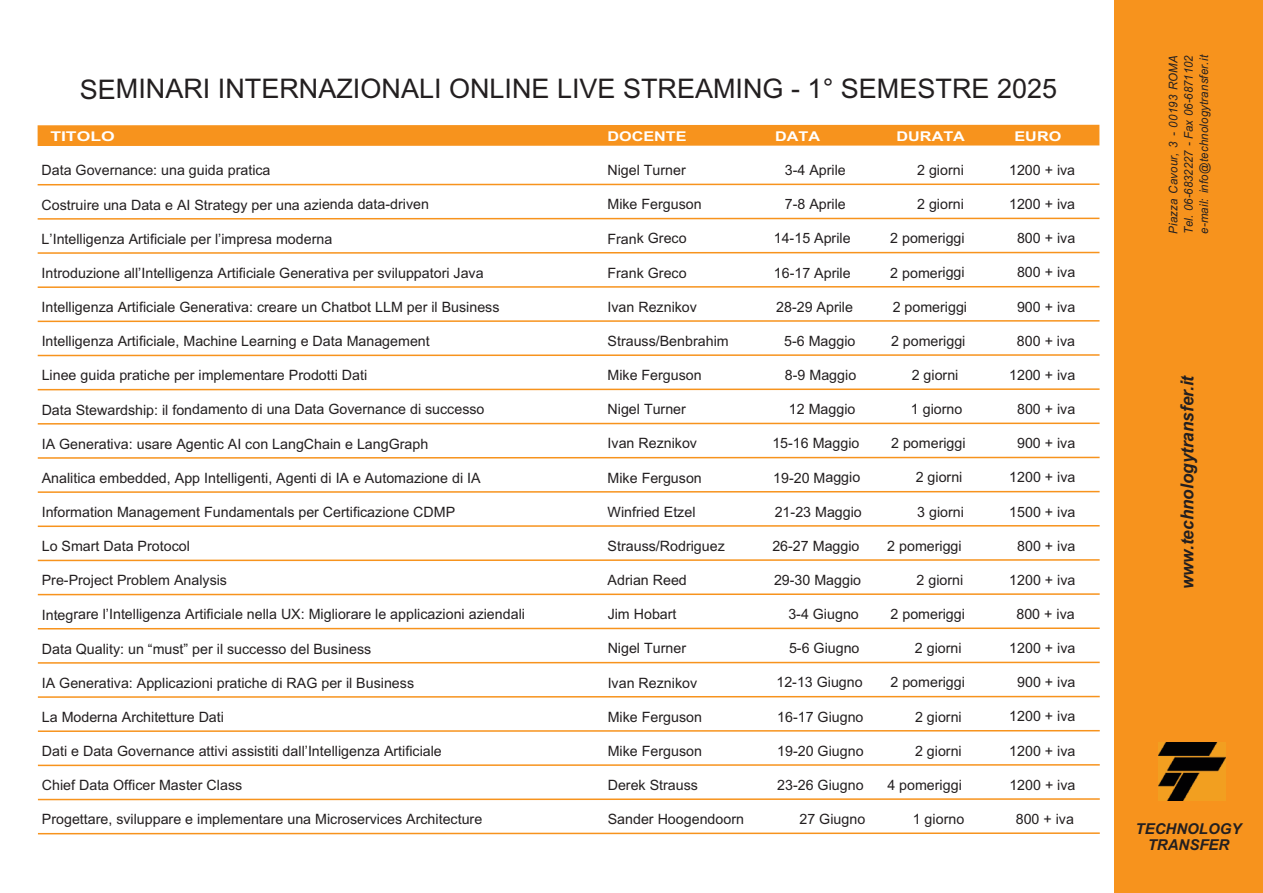
<style>
.page{position:relative;width:1263px;height:893px;background:#fff}
.page>*{position:absolute;margin:0;border:0;box-sizing:border-box;transform-origin:0 0}
.t1{font:27px "Arial";color:#231f20}
.t2{font:italic 700 18px "Arial";color:#231f20;scale:.95 1}
.t3{font:italic 700 15px/16.5px "Arial";color:#231f20;text-align:center}
.t4{font:14.25px "Arial";color:#231f20}
.t5{font:700 13.5px "Arial";color:#fff;scale:1.2 1}
.t6{font:700 13.5px "Arial";color:#fff;scale:1.3 1}
.t7{font:italic 12px/15.3px "Arial";letter-spacing:.01em;color:#231f20;text-align:justify;scale:.95 1}
</style>
<div class="page">
<div style="left:1114px;top:0;width:149px;height:893px;background:#f7931d"></div>
<img style="left:1159px;top:743px;width:66px;height:57px">
<svg style="left:37px;top:124px;width:1063px;height:22px;background:#f7992a"></svg>
<svg style="left:37px;top:183px;width:1063px;height:3px;background:#fac88d"></svg>
<svg style="left:37px;top:217px;width:1063px;height:3px;background:#fac88d"></svg>
<svg style="left:37px;top:251px;width:1063px;height:3px"></svg>
<svg style="left:37px;top:285px;width:1063px;height:3px"></svg>
<svg style="left:37px;top:320px;width:1063px;height:3px"></svg>
<svg style="left:37px;top:354px;width:1063px;height:3px"></svg>
<svg style="left:37px;top:388px;width:1063px;height:3px;background:#fac88d"></svg>
<svg style="left:37px;top:422px;width:1063px;height:3px;background:#fac88d"></svg>
<svg style="left:37px;top:456px;width:1063px;height:3px"></svg>
<svg style="left:37px;top:490px;width:1063px;height:3px"></svg>
<svg style="left:37px;top:525px;width:1063px;height:2px;background:#f8ad54"></svg>
<svg style="left:37px;top:559px;width:1063px;height:3px"></svg>
<svg style="left:37px;top:593px;width:1063px;height:3px"></svg>
<svg style="left:37px;top:627px;width:1063px;height:3px;background:#fac88d"></svg>
<svg style="left:37px;top:661px;width:1063px;height:3px"></svg>
<svg style="left:37px;top:695px;width:1063px;height:3px"></svg>
<svg style="left:37px;top:729px;width:1063px;height:3px"></svg>
<svg style="left:37px;top:764px;width:1063px;height:3px"></svg>
<svg style="left:37px;top:798px;width:1063px;height:3px"></svg>
<svg style="left:37px;top:832px;width:1063px;height:3px;background:#fac88d"></svg>
<h1 class="t1" style="left:80px;top:73px;width:979px">SEMINARI INTERNAZIONALI ONLINE LIVE STREAMING - 1° SEMESTRE 2025</h1>
<p class="t6" style="left:50px;top:129px;width:51px">TITOLO</p>
<p class="t5" style="left:607px;top:128px;width:68px">DOCENTE</p>
<p class="t5" style="left:775px;top:128px;width:39px">DATA</p>
<p class="t5" style="left:896px;top:128px;width:58px">DURATA</p>
<p class="t5" style="left:1014px;top:128px;width:41px">EURO</p>
<p class="t4" style="left:42px;top:162px;width:230px">Data Governance: una guida pratica</p>
<p class="t4" style="left:607px;top:162px;width:80px">Nigel Turner</p>
<p class="t4" style="left:785px;top:162px;width:62px">3-4 Aprile</p>
<p class="t4" style="left:917px;top:162px;width:48px">2 giorni</p>
<p class="t4" style="left:1009px;top:162px;width:68px">1200 + iva</p>
<p class="t4" style="left:42px;top:196px;width:389px">Costruire una Data e AI Strategy per una azienda data-driven</p>
<p class="t4" style="left:607px;top:196px;width:96px">Mike Ferguson</p>
<p class="t4" style="left:785px;top:196px;width:62px">7-8 Aprile</p>
<p class="t4" style="left:917px;top:196px;width:48px">2 giorni</p>
<p class="t4" style="left:1009px;top:196px;width:68px">1200 + iva</p>
<p class="t4" style="left:42px;top:230px;width:292px">L’Intelligenza Artificiale per l’impresa moderna</p>
<p class="t4" style="left:607px;top:230px;width:81px">Frank Greco</p>
<p class="t4" style="left:774px;top:230px;width:78px">14-15 Aprile</p>
<p class="t4" style="left:890px;top:230px;width:76px">2 pomeriggi</p>
<p class="t4" style="left:1017px;top:230px;width:60px">800 + iva</p>
<p class="t4" style="left:42px;top:265px;width:443px">Introduzione all’Intelligenza Artificiale Generativa per sviluppatori Java</p>
<p class="t4" style="left:607px;top:264px;width:81px">Frank Greco</p>
<p class="t4" style="left:774px;top:264px;width:78px">16-17 Aprile</p>
<p class="t4" style="left:890px;top:264px;width:76px">2 pomeriggi</p>
<p class="t4" style="left:1017px;top:264px;width:60px">800 + iva</p>
<p class="t4" style="left:42px;top:299px;width:459px">Intelligenza Artificiale Generativa: creare un Chatbot LLM per il Business</p>
<p class="t4" style="left:607px;top:299px;width:91px">Ivan Reznikov</p>
<p class="t4" style="left:776px;top:298px;width:78px">28-29 Aprile</p>
<p class="t4" style="left:893px;top:298px;width:76px">2 pomeriggi</p>
<p class="t4" style="left:1017px;top:298px;width:60px">900 + iva</p>
<p class="t4" style="left:42px;top:333px;width:390px">Intelligenza Artificiale, Machine Learning e Data Management</p>
<p class="t4" style="left:607px;top:333px;width:123px">Strauss/Benbrahim</p>
<p class="t4" style="left:784px;top:333px;width:73px">5-6 Maggio</p>
<p class="t4" style="left:891px;top:333px;width:76px">2 pomeriggi</p>
<p class="t4" style="left:1017px;top:332px;width:60px">800 + iva</p>
<p class="t4" style="left:42px;top:367px;width:327px">Linee guida pratiche per implementare Prodotti Dati</p>
<p class="t4" style="left:607px;top:367px;width:96px">Mike Ferguson</p>
<p class="t4" style="left:785px;top:367px;width:73px">8-9 Maggio</p>
<p class="t4" style="left:912px;top:367px;width:48px">2 giorni</p>
<p class="t4" style="left:1009px;top:367px;width:68px">1200 + iva</p>
<p class="t4" style="left:42px;top:401px;width:444px">Data Stewardship: il fondamento di una Data Governance di successo</p>
<p class="t4" style="left:608px;top:401px;width:80px">Nigel Turner</p>
<p class="t4" style="left:789px;top:401px;width:68px">12 Maggio</p>
<p class="t4" style="left:911px;top:401px;width:53px">1 giorno</p>
<p class="t4" style="left:1017px;top:401px;width:60px">800 + iva</p>
<p class="t4" style="left:42px;top:435px;width:388px">IA Generativa: usare Agentic AI con LangChain e LangGraph</p>
<p class="t4" style="left:608px;top:435px;width:91px">Ivan Reznikov</p>
<p class="t4" style="left:772px;top:435px;width:89px">15-16 Maggio</p>
<p class="t4" style="left:891px;top:435px;width:76px">2 pomeriggi</p>
<p class="t4" style="left:1017px;top:435px;width:60px">900 + iva</p>
<p class="t4" style="left:42px;top:469px;width:440px">Analitica embedded, App Intelligenti, Agenti di IA e Automazione di IA</p>
<p class="t4" style="left:608px;top:469px;width:96px">Mike Ferguson</p>
<p class="t4" style="left:773px;top:469px;width:89px">19-20 Maggio</p>
<p class="t4" style="left:916px;top:469px;width:48px">2 giorni</p>
<p class="t4" style="left:1009px;top:469px;width:68px">1200 + iva</p>
<p class="t4" style="left:42px;top:504px;width:415px">Information Management Fundamentals per Certificazione CDMP</p>
<p class="t4" style="left:608px;top:503px;width:89px">Winfried Etzel</p>
<p class="t4" style="left:775px;top:503px;width:89px">21-23 Maggio</p>
<p class="t4" style="left:917px;top:503px;width:48px">3 giorni</p>
<p class="t4" style="left:1009px;top:503px;width:68px">1500 + iva</p>
<p class="t4" style="left:42px;top:538px;width:150px">Lo Smart Data Protocol</p>
<p class="t4" style="left:608px;top:538px;width:119px">Strauss/Rodriguez</p>
<p class="t4" style="left:772px;top:538px;width:89px">26-27 Maggio</p>
<p class="t4" style="left:887px;top:537px;width:76px">2 pomeriggi</p>
<p class="t4" style="left:1017px;top:537px;width:60px">800 + iva</p>
<p class="t4" style="left:42px;top:572px;width:187px">Pre-Project Problem Analysis</p>
<p class="t4" style="left:608px;top:572px;width:81px">Adrian Reed</p>
<p class="t4" style="left:774px;top:572px;width:89px">29-30 Maggio</p>
<p class="t4" style="left:916px;top:572px;width:48px">2 giorni</p>
<p class="t4" style="left:1009px;top:572px;width:68px">1200 + iva</p>
<p class="t4" style="left:42px;top:606px;width:485px">Integrare l’Intelligenza Artificiale nella UX: Migliorare le applicazioni aziendali</p>
<p class="t4" style="left:608px;top:606px;width:70px">Jim Hobart</p>
<p class="t4" style="left:788px;top:606px;width:72px">3-4 Giugno</p>
<p class="t4" style="left:890px;top:606px;width:76px">2 pomeriggi</p>
<p class="t4" style="left:1016px;top:606px;width:60px">800 + iva</p>
<p class="t4" style="left:42px;top:640px;width:331px">Data Quality: un “must” per il successo del Business</p>
<p class="t4" style="left:608px;top:640px;width:80px">Nigel Turner</p>
<p class="t4" style="left:789px;top:640px;width:72px">5-6 Giugno</p>
<p class="t4" style="left:915px;top:640px;width:48px">2 giorni</p>
<p class="t4" style="left:1009px;top:640px;width:68px">1200 + iva</p>
<p class="t4" style="left:42px;top:674px;width:374px">IA Generativa: Applicazioni pratiche di RAG per il Business</p>
<p class="t4" style="left:608px;top:674px;width:91px">Ivan Reznikov</p>
<p class="t4" style="left:776px;top:674px;width:88px">12-13 Giugno</p>
<p class="t4" style="left:890px;top:674px;width:76px">2 pomeriggi</p>
<p class="t4" style="left:1017px;top:674px;width:60px">900 + iva</p>
<p class="t4" style="left:42px;top:709px;width:184px">La Moderna Architetture Dati</p>
<p class="t4" style="left:608px;top:708px;width:96px">Mike Ferguson</p>
<p class="t4" style="left:777px;top:708px;width:88px">16-17 Giugno</p>
<p class="t4" style="left:915px;top:708px;width:48px">2 giorni</p>
<p class="t4" style="left:1009px;top:708px;width:68px">1200 + iva</p>
<p class="t4" style="left:42px;top:743px;width:401px">Dati e Data Governance attivi assistiti dall’Intelligenza Artificiale</p>
<p class="t4" style="left:608px;top:743px;width:96px">Mike Ferguson</p>
<p class="t4" style="left:777px;top:742px;width:88px">19-20 Giugno</p>
<p class="t4" style="left:915px;top:742px;width:48px">2 giorni</p>
<p class="t4" style="left:1009px;top:742px;width:68px">1200 + iva</p>
<p class="t4" style="left:42px;top:777px;width:202px">Chief Data Officer Master Class</p>
<p class="t4" style="left:608px;top:777px;width:92px">Derek Strauss</p>
<p class="t4" style="left:777px;top:777px;width:88px">23-26 Giugno</p>
<p class="t4" style="left:887px;top:777px;width:76px">4 pomeriggi</p>
<p class="t4" style="left:1009px;top:776px;width:68px">1200 + iva</p>
<p class="t4" style="left:42px;top:811px;width:442px">Progettare, sviluppare e implementare una Microservices Architecture</p>
<p class="t4" style="left:608px;top:811px;width:138px">Sander Hoogendoorn</p>
<p class="t4" style="left:799px;top:811px;width:67px">27 Giugno</p>
<p class="t4" style="left:913px;top:811px;width:53px">1 giorno</p>
<p class="t4" style="left:1016px;top:811px;width:60px">800 + iva</p>
<p class="t7" style="left:1166px;top:234px;width:190px;rotate:-90deg">Piazza Cavour, 3 - 00193 ROMA Tel. 06-6832227 - Fax 06-6871102 e-mail: info@technologytransfer.it</p>
<p class="t2" style="left:1177px;top:589px;width:227px;rotate:-90deg">www.technologytransfer.it</p>
<p class="t3" style="left:1136px;top:820px;width:107px">TECHNOLOGY<br>TRANSFER</p>
</div>
